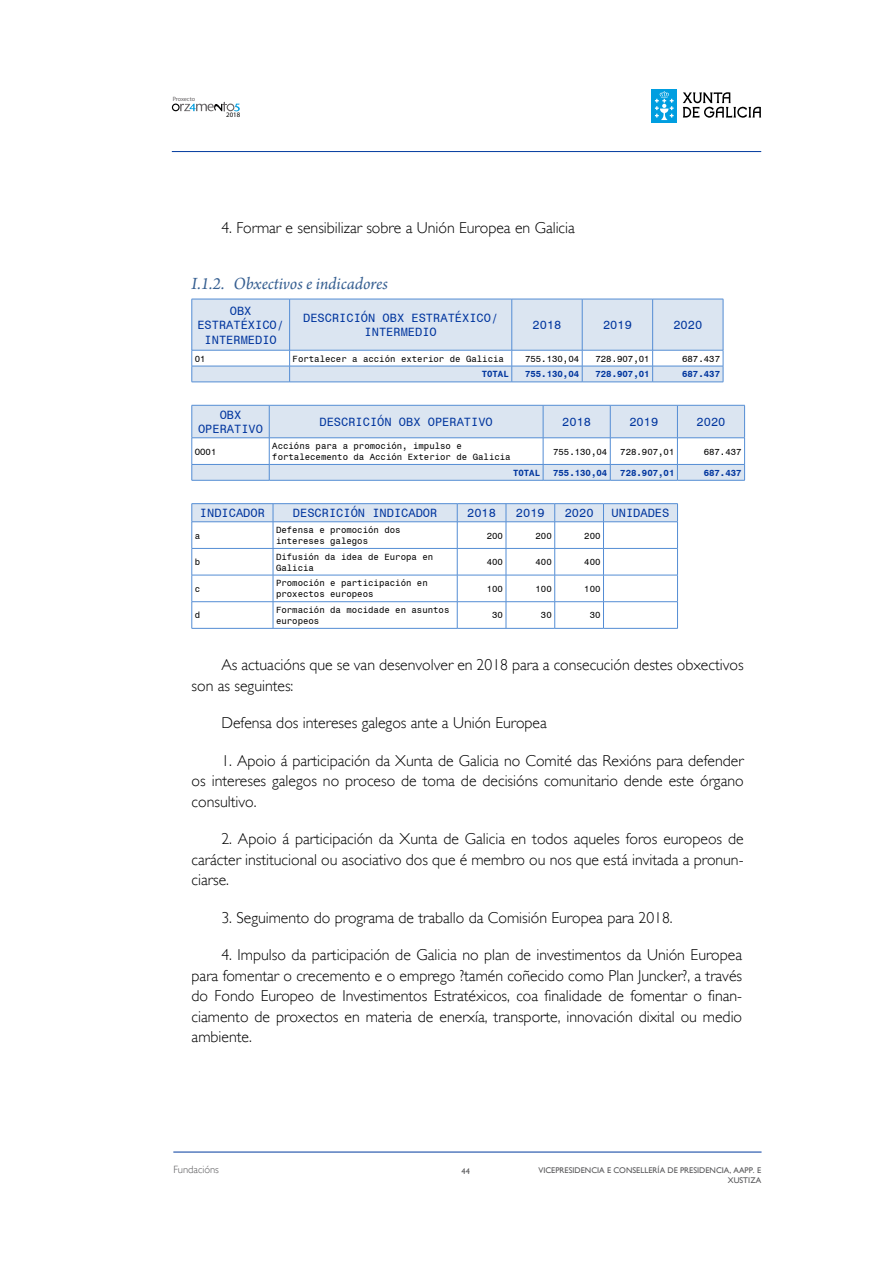
<style>
.page{position:relative;width:893px;height:1263px;background:#fff}
.page>*{position:absolute;margin:0;border:0;box-sizing:border-box;transform-origin:0 0}
.t1{font:italic 18px "Arno Pro";letter-spacing:-.005em;color:#365f91}
.t2{font:300 15.75px/20.4px "Gill Sans";color:#000;text-align:justify}
.t3{font:12px/14.4px "Monospace 821 BT";color:#00359e;text-align:center}
.t4{font:300 10.5px "Gill Sans";color:#58585a}
.t5{font:9px/10.8px "Monospace 821 BT";color:#000}
.t6{font:700 9px "Monospace 821 BT";color:#00359e}
.t7{font:8.25px/9.9px "Gill Sans";color:#58585a;text-align:right}
.t8{font:6.75px "Myriad Pro";color:#000}
.t9{font:6.15px "Myriad Pro";letter-spacing:-.01em;color:#666365}
</style>
<div class="page">
<svg style="left:172px;top:102px;width:68px;height:9px"></svg>
<hr style="left:173px;top:1152px;width:588px;height:1px;background:#003a9e">
<hr style="left:172px;top:151px;width:589px;height:1px;background:#003a9e">
<div style="left:651px;top:89px;width:26px;height:34px;background:#009ee0"></div>
<svg style="left:655px;top:91px;width:19px;height:29px"></svg>
<svg style="left:683px;top:92px;width:78px;height:26px"></svg>
<hr style="left:192px;top:382px;width:98px;height:1px;background:#548dd4">
<hr style="left:290px;top:382px;width:222px;height:1px;background:#548dd4">
<hr style="left:512px;top:382px;width:70px;height:1px;background:#548dd4">
<hr style="left:582px;top:382px;width:71px;height:1px;background:#548dd4">
<hr style="left:653px;top:382px;width:70px;height:1px;background:#548dd4">
<svg style="left:192px;top:299px;width:532px;height:83px"></svg>
<hr style="left:290px;top:366px;width:222px;height:1px;background:#548dd4">
<hr style="left:192px;top:480px;width:77px;height:1px;background:#548dd4">
<hr style="left:269px;top:480px;width:274px;height:1px;background:#548dd4">
<hr style="left:543px;top:480px;width:67px;height:1px;background:#548dd4">
<hr style="left:610px;top:480px;width:67px;height:1px;background:#548dd4">
<hr style="left:677px;top:480px;width:68px;height:1px;background:#548dd4">
<svg style="left:192px;top:405px;width:553px;height:75px"></svg>
<hr style="left:269px;top:464px;width:274px;height:1px;background:#548dd4">
<hr style="left:192px;top:503px;width:81px;height:1px;background:#548dd4">
<hr style="left:273px;top:503px;width:184px;height:1px;background:#548dd4">
<hr style="left:457px;top:503px;width:49px;height:1px;background:#548dd4">
<hr style="left:506px;top:503px;width:49px;height:1px;background:#548dd4">
<hr style="left:555px;top:503px;width:48px;height:1px;background:#548dd4">
<hr style="left:603px;top:503px;width:75px;height:1px;background:#548dd4">
<hr style="left:457px;top:628px;width:49px;height:1px;background:#548dd4">
<hr style="left:506px;top:628px;width:49px;height:1px;background:#548dd4">
<hr style="left:555px;top:628px;width:48px;height:1px;background:#548dd4">
<hr style="left:192px;top:628px;width:81px;height:1px;background:#548dd4">
<hr style="left:273px;top:628px;width:184px;height:1px;background:#548dd4">
<svg style="left:192px;top:504px;width:486px;height:124px"></svg>
<hr style="left:603px;top:628px;width:75px;height:1px;background:#548dd4">
<p class="t9" style="left:173px;top:95px;width:24px">Proxecto</p>
<p class="t8" style="left:226px;top:110px;width:15px">2018</p>
<p class="t2" style="left:221px;top:218px;width:355px">4. Formar e sensibilizar sobre a Unión Europea en Galicia</p>
<p class="t1" style="left:192px;top:273px;width:198px">I.1.2. Obxectivos e indicadores</p>
<p class="t3" style="left:197px;top:303px;width:88px">OBX<br>ESTRATÉXICO/<br>INTERMEDIO</p>
<p class="t3" style="left:303px;top:310px;width:197px">DESCRICIÓN OBX ESTRATÉXICO/<br>INTERMEDIO</p>
<p class="t3" style="left:533px;top:318px;width:30px">2018</p>
<p class="t3" style="left:603px;top:318px;width:30px">2019</p>
<p class="t3" style="left:673px;top:318px;width:30px">2020</p>
<p class="t5" style="left:195px;top:353px;width:12px">01</p>
<p class="t5" style="left:293px;top:353px;width:213px">Fortalecer a acción exterior de Galicia</p>
<p class="t5" style="left:525px;top:353px;width:56px">755.130,04</p>
<p class="t5" style="left:595px;top:353px;width:56px">728.907,01</p>
<p class="t5" style="left:682px;top:353px;width:39px">687.437</p>
<p class="t6" style="left:482px;top:369px;width:29px">TOTAL</p>
<p class="t6" style="left:525px;top:369px;width:56px">755.130,04</p>
<p class="t6" style="left:595px;top:369px;width:56px">728.907,01</p>
<p class="t6" style="left:682px;top:369px;width:39px">687.437</p>
<p class="t3" style="left:198px;top:407px;width:67px">OBX<br>OPERATIVO</p>
<p class="t3" style="left:319px;top:414px;width:175px">DESCRICIÓN OBX OPERATIVO</p>
<p class="t3" style="left:562px;top:414px;width:30px">2018</p>
<p class="t3" style="left:629px;top:414px;width:30px">2019</p>
<p class="t3" style="left:697px;top:414px;width:30px">2020</p>
<p class="t5" style="left:195px;top:446px;width:23px">OO01</p>
<p class="t5" style="left:272px;top:440px;width:240px">Accións para a promoción, impulso e fortalecemento da Acción Exterior de Galicia</p>
<p class="t5" style="left:553px;top:446px;width:56px">755.130,04</p>
<p class="t5" style="left:620px;top:446px;width:56px">728.907,01</p>
<p class="t5" style="left:704px;top:446px;width:39px">687.437</p>
<p class="t6" style="left:513px;top:467px;width:29px">TOTAL</p>
<p class="t6" style="left:553px;top:467px;width:56px">755.130,04</p>
<p class="t6" style="left:620px;top:467px;width:56px">728.907,01</p>
<p class="t6" style="left:704px;top:467px;width:39px">687.437</p>
<p class="t3" style="left:200px;top:506px;width:67px">INDICADOR</p>
<p class="t3" style="left:293px;top:506px;width:146px">DESCRICIÓN INDICADOR</p>
<p class="t3" style="left:467px;top:506px;width:30px">2018</p>
<p class="t3" style="left:516px;top:506px;width:30px">2019</p>
<p class="t3" style="left:565px;top:506px;width:30px">2020</p>
<p class="t3" style="left:612px;top:506px;width:59px">UNIDADES</p>
<p class="t5" style="left:195px;top:530px;width:7px">a</p>
<p class="t5" style="left:276px;top:524px;width:126px">Defensa e promoción dos intereses galegos</p>
<p class="t5" style="left:487px;top:530px;width:18px">200</p>
<p class="t5" style="left:535px;top:530px;width:18px">200</p>
<p class="t5" style="left:584px;top:530px;width:18px">200</p>
<p class="t5" style="left:195px;top:556px;width:7px">b</p>
<p class="t5" style="left:276px;top:551px;width:159px">Difusión da idea de Europa en<br>Galicia</p>
<p class="t5" style="left:487px;top:556px;width:18px">400</p>
<p class="t5" style="left:535px;top:556px;width:18px">400</p>
<p class="t5" style="left:584px;top:556px;width:18px">400</p>
<p class="t5" style="left:195px;top:583px;width:7px">c</p>
<p class="t5" style="left:276px;top:578px;width:153px">Promoción e participación en proxectos europeos</p>
<p class="t5" style="left:487px;top:583px;width:18px">100</p>
<p class="t5" style="left:535px;top:583px;width:18px">100</p>
<p class="t5" style="left:584px;top:583px;width:18px">100</p>
<p class="t5" style="left:195px;top:610px;width:7px">d</p>
<p class="t5" style="left:276px;top:604px;width:175px">Formación da mocidade en asuntos europeos</p>
<p class="t5" style="left:492px;top:610px;width:12px">30</p>
<p class="t5" style="left:541px;top:610px;width:12px">30</p>
<p class="t5" style="left:590px;top:610px;width:12px">30</p>
<p class="t2" style="left:192px;top:655px;width:554px;text-indent:30px">As actuacións que se van desenvolver en 2018 para a consecución destes obxectivos son as seguintes:</p>
<p class="t2" style="left:221px;top:713px;width:327px">Defensa dos intereses galegos ante a Unión Europea</p>
<p class="t2" style="left:192px;top:750px;width:553px;text-indent:30px">1. Apoio á participación da Xunta de Galicia no Comité das Rexións para defender os intereses galegos no proceso de toma de decisións comunitario dende este órgano consultivo.</p>
<p class="t2" style="left:192px;top:829px;width:553px;text-indent:30px">2. Apoio á participación da Xunta de Galicia en todos aqueles foros europeos de carácter institucional ou asociativo dos que é membro ou nos que está invitada a pronun&shy;ciarse.</p>
<p class="t2" style="left:221px;top:907px;width:453px">3. Seguimento do programa de traballo da Comisión Europea para 2018.</p>
<p class="t2" style="left:192px;top:945px;width:552px;text-indent:30px">4. Impulso da participación de Galicia no plan de investimentos da Unión Europea para fomentar o crecemento e o emprego ?tamén coñecido como Plan Juncker?, a través do Fondo Europeo de Investimentos Estratéxicos, coa finalidade de fomentar o finan&shy;ciamento de proxectos en materia de enerxía, transporte, innovación dixital ou medio ambiente.</p>
<p class="t4" style="left:173px;top:1164px;width:47px">Fundacións</p>
<p class="t7" style="left:538px;top:1165px;width:224px">VICEPRESIDENCIA E CONSELLERÍA DE PRESIDENCIA, AAPP. E<br>XUSTIZA</p>
<p class="t7" style="left:462px;top:1166px;width:10px">44</p>
</div>
